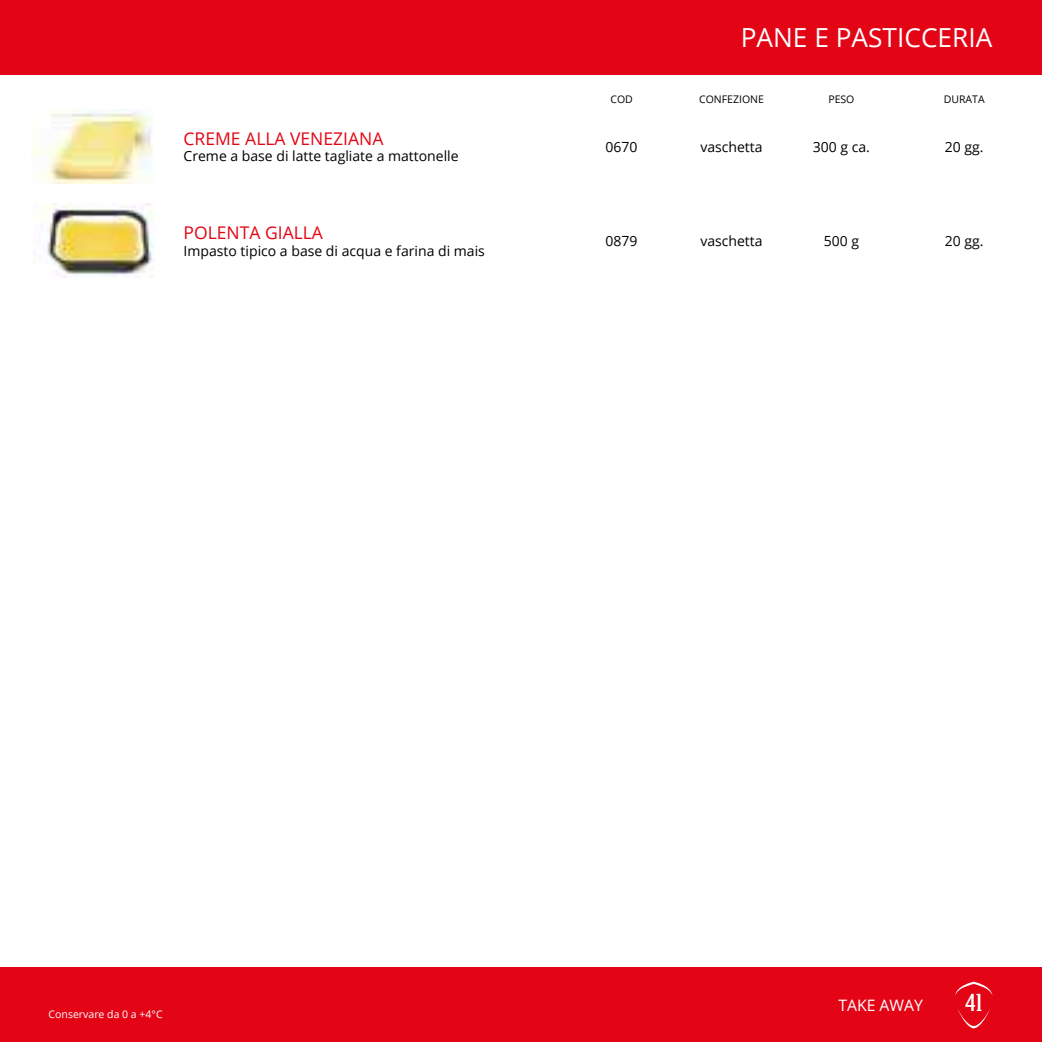
<style>
.page{position:relative;width:1042px;height:1042px;background:#fff}
.page>*{position:absolute;margin:0;border:0;box-sizing:border-box;transform-origin:0 0}
.t1{font:26.25px "Open Sans";color:#fff}
.t2{font:500 24.5px "Hagin Caps";color:#fff}
.t3{font:17.5px "Open Sans";color:#e30513}
.t4{font:15.75px "Open Sans";color:#fff}
.t5{font:14px "Open Sans";color:#000}
.t6{font:10.5px "Open Sans";color:#000}
.t7{font:10.5px "Open Sans";color:#fff}
</style>
<div class="page">
<div style="left:0;top:0;width:1042px;height:74px;background:#e30516"></div>
<div style="left:0;top:967px;width:1042px;height:75px;background:#e30516"></div>
<svg style="left:958px;top:1009px;width:32px;height:19px"></svg>
<svg style="left:955px;top:981px;width:37px;height:15px"></svg>
<img style="left:32px;top:110px;width:121px;height:73px">
<img style="left:33px;top:203px;width:121px;height:75px">
<p class="t3" style="left:184px;top:126px;width:201px">CREME ALLA VENEZIANA</p>
<p class="t5" style="left:184px;top:147px;width:277px">Creme a base di latte tagliate a mattonelle</p>
<p class="t3" style="left:184px;top:221px;width:141px">POLENTA GIALLA</p>
<p class="t5" style="left:184px;top:241px;width:303px">Impasto tipico a base di acqua e farina di mais</p>
<h1 class="t1" style="left:741px;top:19px;width:253px">PANE E PASTICCERIA</h1>
<p class="t6" style="left:610px;top:92px;width:24px">COD</p>
<p class="t6" style="left:699px;top:92px;width:66px">CONFEZIONE</p>
<p class="t6" style="left:828px;top:92px;width:28px">PESO</p>
<p class="t6" style="left:944px;top:92px;width:42px">DURATA</p>
<p class="t5" style="left:605px;top:137px;width:34px">0670</p>
<p class="t5" style="left:605px;top:231px;width:34px">0879</p>
<p class="t5" style="left:700px;top:137px;width:64px">vaschetta</p>
<p class="t5" style="left:700px;top:231px;width:64px">vaschetta</p>
<p class="t5" style="left:813px;top:137px;width:59px">300 g ca.</p>
<p class="t5" style="left:824px;top:231px;width:37px">500 g</p>
<p class="t5" style="left:945px;top:137px;width:40px">20 gg.</p>
<p class="t5" style="left:945px;top:231px;width:40px">20 gg.</p>
<p class="t7" style="left:49px;top:1007px;width:116px">Conservare da 0 a +4°C</p>
<p class="t4" style="left:838px;top:994px;width:86px">TAKE AWAY</p>
<h2 class="t2" style="left:965px;top:987px;width:19px">41</h2>
</div>
